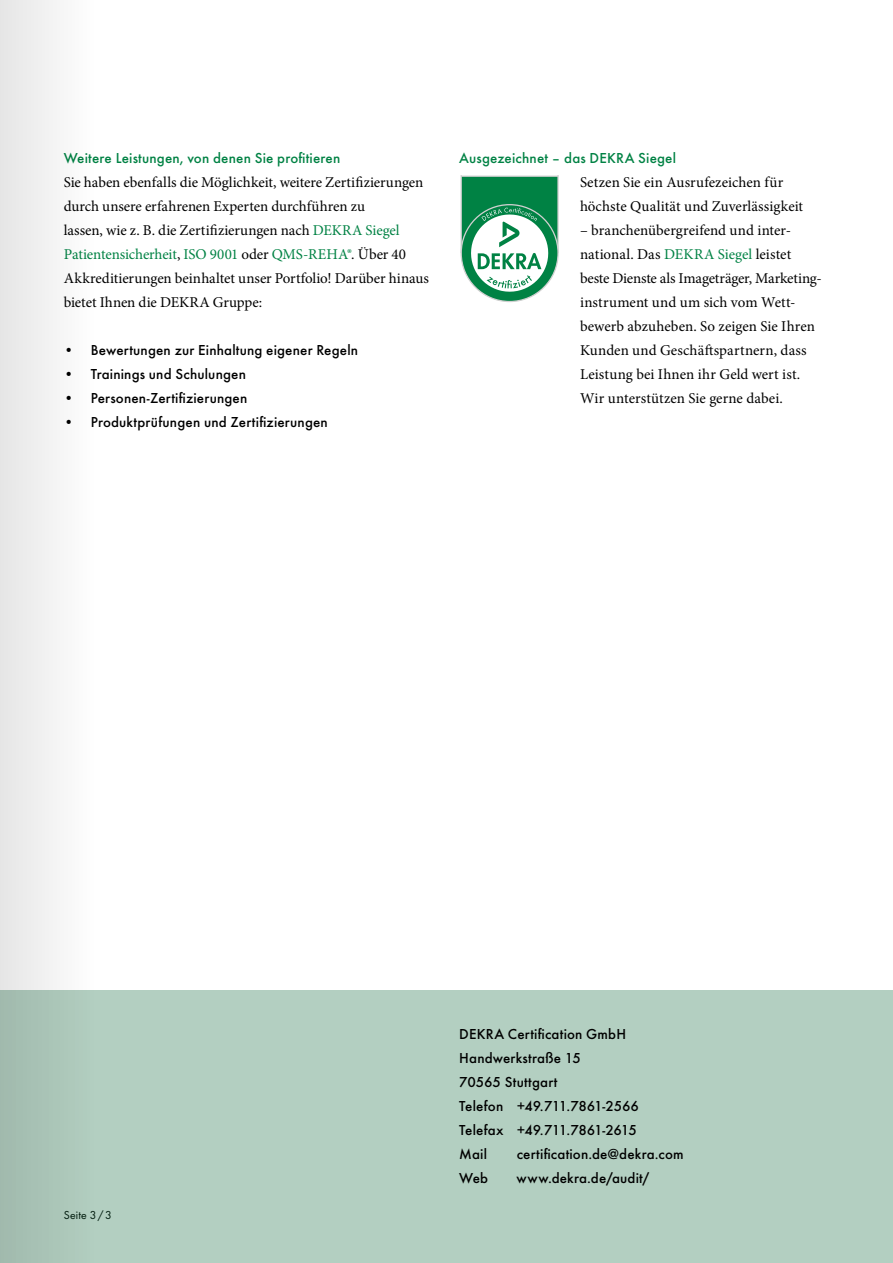
<style>
.page{position:relative;width:893px;height:1263px;background:#fff}
.page>*{position:absolute;margin:0;border:0;box-sizing:border-box;transform-origin:0 0}
.t1{font:15px/24px "Minion Pro";color:#000}
.t2{font:500 15px/24px "Futura";letter-spacing:.01em;color:#000}
.t3{font:500 15px "Futura";letter-spacing:.01em;color:#008244}
.t4{font:12px "Futura Boo";letter-spacing:.015em;color:#000}
.s1{color:#008244}
</style>
<div class="page">
<div style="left:461px;top:205px;width:97px;height:96px;background:#008244;border-radius:50%"></div>
<svg style="left:461px;top:176px;width:98px;height:116px"></svg>
<div style="left:0;top:991px;width:893px;height:272px;background:#b3cfc1"></div>
<svg style="left:0;top:0;width:96px;height:1263px;fill:#ededed"></svg>
<p class="t3" style="left:64px;top:146px;width:278px">Weitere Leistungen, von denen Sie profitieren</p>
<p class="t1" style="left:64px;top:170px;width:367px">Sie haben ebenfalls die Möglichkeit, weitere Zertifizierungen durch unsere erfahrenen Experten durchführen zu<br>lassen, wie z. B. die Zertifizierungen nach <span class="s1">DEKRA Siegel Patientensicherheit</span>, <span class="s1">ISO 9001</span> oder <span class="s1">QMS-REHA®</span>. Über 40<br>Akkreditierungen beinhaltet unser Portfolio! Darüber hinaus bietet Ihnen die DEKRA Gruppe:</p>
<p class="t2" style="left:64px;top:336px;width:296px">• Bewertungen zur Einhaltung eigener Regeln</p>
<p class="t2" style="left:64px;top:360px;width:184px">• Trainings und Schulungen</p>
<p class="t2" style="left:64px;top:384px;width:185px">• Personen-Zertifizierungen</p>
<p class="t2" style="left:64px;top:408px;width:266px">• Produktprüfungen und Zertifizierungen</p>
<p class="t3" style="left:459px;top:146px;width:218px">Ausgezeichnet – das DEKRA Siegel</p>
<p class="t1" style="left:580px;top:170px;width:225px">Setzen Sie ein Ausrufezeichen für höchste Qualität und Zuverlässigkeit</p>
<p class="t1" style="left:580px;top:218px;width:243px">– branchenübergreifend und inter&shy;national. Das <span class="s1">DEKRA Siegel</span> leistet beste Dienste als Imageträger, Marketing&shy;instrument und um sich vom Wett&shy;bewerb abzuheben. So zeigen Sie Ihren Kunden und Geschäftspartnern, dass Leistung bei Ihnen ihr Geld wert ist.<br>Wir unterstützen Sie gerne dabei.</p>
<p class="t4" style="left:64px;top:1206px;width:50px">Seite 3/3</p>
<p class="t2" style="left:459px;top:1020px;width:181px">DEKRA Certification GmbH<br>Handwerkstraße 15<br>70565 Stuttgart<br>Telefon +49.711.7861-2566<br>Telefax +49.711.7861-2615<br>Mail</p>
<p class="t2" style="left:517px;top:1140px;width:168px">certification.de@dekra.com</p>
<p class="t2" style="left:459px;top:1164px;width:30px">Web</p>
<p class="t2" style="left:517px;top:1164px;width:134px">www.dekra.de/audit/</p>
</div>
